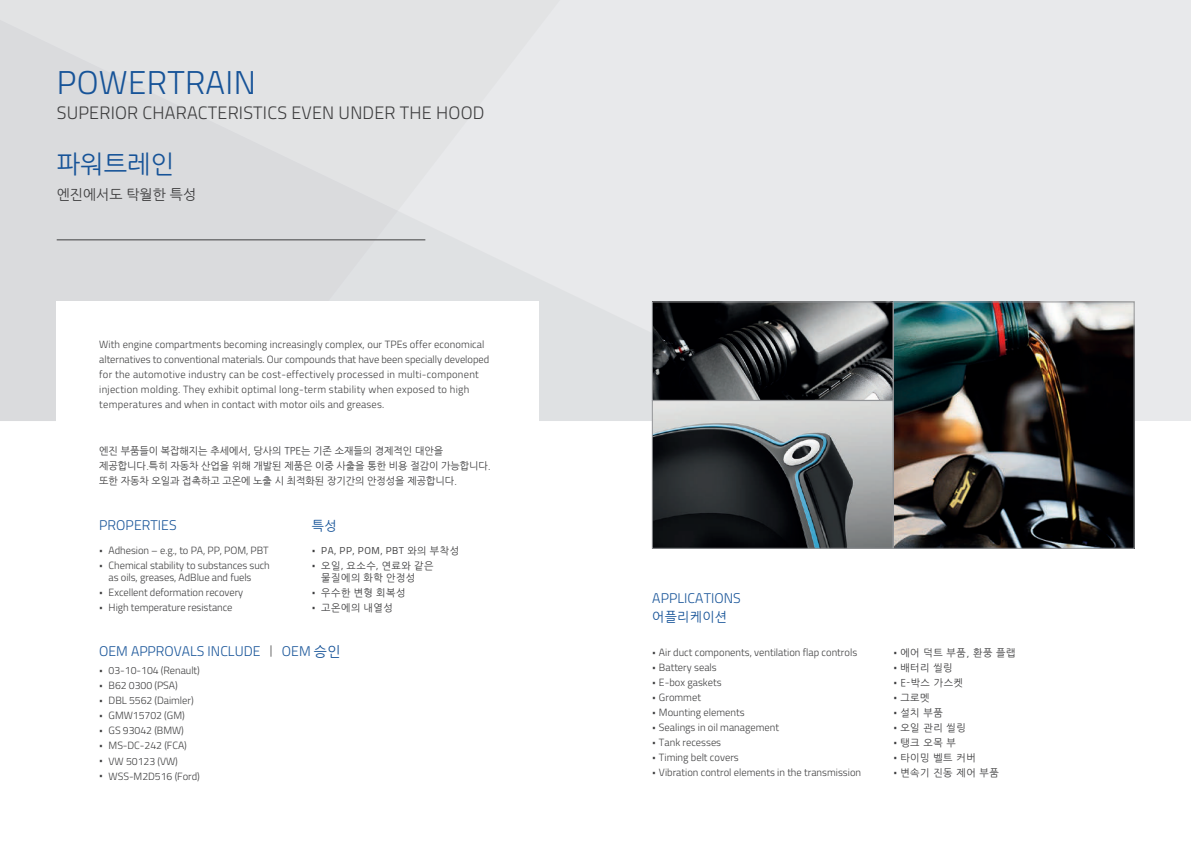
<style>
.page{position:relative;width:1191px;height:842px;background:#fff}
.page>*{position:absolute;margin:0;border:0;box-sizing:border-box;transform-origin:0 0}
.t1{font:300 33px "Titillium Web";letter-spacing:.01em;color:#165398}
.t2{font:25px "Nanum Gothic";color:#165398}
.t3{font:300 18px "Titillium Web";letter-spacing:.01em;color:#3e3e3f}
.t4{font:300 14px "Titillium Web";letter-spacing:.005em;color:#165398}
.t5{font:14px "Nanum Gothic";color:#3e3e3f}
.t6{font:13px "Nanum Gothic";letter-spacing:.025em;color:#165398}
.t7{font:300 10.5px/15px "Titillium Web";color:#3e3e3f}
.t8{font:10px/15px "Nanum Gothic";letter-spacing:-.005em;color:#3e3e3f}
.t9{font:10px/15px "Nanum Gothic";letter-spacing:.05em;color:#3e3e3f}
.t10{font:10px "Titillium Web";letter-spacing:.05em;color:#3e3e3f}
.t11{font:300 8px/15px "Titillium Web";color:#3e3e3f}
.s1{font-size:12px;color:#3e3e3f}
.s2{font-family:"Nanum Gothic";font-weight:400}
.s3{font-family:"Nanum Gothic"}
.s4{font-family:"Titillium Web"}
</style>
<div class="page">
<div style="left:0;top:0;width:1191px;height:421px;background:#e6e7e9"></div>
<svg style="left:0;top:20px;width:835px;height:401px"></svg>
<div style="left:57px;top:302px;width:482px;height:148px;background:#fff"></div>
<hr style="left:57px;top:240px;width:368px;height:1px;background:#3e3e3f">
<img style="left:654px;top:304px;width:237px;height:242px">
<img style="left:895px;top:304px;width:237px;height:242px">
<div style="left:652px;top:302px;width:241px;height:98px;border:1px solid #939598"></div>
<div style="left:893px;top:302px;width:241px;height:246px;border:1px solid #939598"></div>
<div style="left:652px;top:400px;width:241px;height:148px;border:1px solid #939598"></div>
<h1 class="t1" style="left:57px;top:58px;width:200px">POWERTRAIN</h1>
<h3 class="t3" style="left:57px;top:99px;width:429px">SUPERIOR CHARACTERISTICS EVEN UNDER THE HOOD</h3>
<h2 class="t2" style="left:57px;top:152px;width:119px">파워트레인</h2>
<h3 class="t5" style="left:57px;top:188px;width:141px">엔진에서도 탁월한 특성</h3>
<p class="t7" style="left:99px;top:336px;width:391px">With engine compartments becoming increasingly complex, our TPEs offer economical alternatives to conventional materials. Our compounds that have been specially developed for the automotive industry can be cost-effectively processed in multi-component injection molding. They exhibit optimal long-term stability when exposed to high temperatures and when in contact with motor oils and greases.</p>
<p class="t8" style="left:99px;top:444px;width:393px">엔진 부품들이 복잡해지는 추세에서, 당사의 TPE는 기존 소재들의 경제적인 대안을 제공합니다.특히 자동차 산업을 위해 개발된 제품은 이중 사출을 통한 비용 절감이 가능합니다. 또한 자동차 오일과 접촉하고 고온에 노출 시 최적화된 장기간의 안정성을 제공합니다.</p>
<p class="t6" style="left:312px;top:519px;width:26px">특성</p>
<p class="t11" style="left:312px;top:542px;width:5px">• •</p>
<p class="t11" style="left:312px;top:584px;width:5px">• •</p>
<h3 class="t4" style="left:99px;top:641px;width:243px">OEM APPROVALS INCLUDE <span class="s1">|</span> OEM <span class="s2">승인</span></h3>
<h3 class="t4" style="left:99px;top:515px;width:79px">PROPERTIES</h3>
<p class="t11" style="left:99px;top:542px;width:5px">• •</p>
<p class="t11" style="left:99px;top:584px;width:5px">• •</p>
<p class="t10" style="left:321px;top:543px;width:139px">PA, PP, POM, PBT <span class="s3">와의 부착성</span></p>
<p class="t9" style="left:321px;top:560px;width:114px;line-height:12px">오일<span class="s4">,</span> 요소수<span class="s4">,</span> 연료와 같은 물질에의 화학 안정성</p>
<p class="t9" style="left:321px;top:585px;width:86px">우수한 변형 회복성 고온에의 내열성</p>
<p class="t7" style="left:109px;top:542px;width:163px">Adhesion – e.g., to PA, PP, POM, PBT<br>Chemical stability to substances such</p>
<p class="t7" style="left:109px;top:569px;width:144px">as oils, greases, AdBlue and fuels<br>Excellent deformation recovery<br>High temperature resistance</p>
<p class="t11" style="left:99px;top:663px;width:5px;text-align:justify">• • • • • • • •</p>
<p class="t7" style="left:109px;top:663px;width:93px">03-10-104 (Renault)<br>B62 0300 (PSA)<br>DBL 5562 (Daimler)<br>GMW15702 (GM)<br>GS 93042 (BMW)<br>MS-DC-242 (FCA)<br>VW 50123 (VW)<br>WSS-M2D516 (Ford)</p>
<h3 class="t4" style="left:652px;top:588px;width:90px">APPLICATIONS</h3>
<p class="t6" style="left:652px;top:611px;width:76px">어플리케이션</p>
<p class="t11" style="left:652px;top:644px;width:5px;text-align:justify">• • • • • • • • •</p>
<p class="t7" style="left:659px;top:644px;width:204px">Air duct components, ventilation flap controls<br>Battery seals<br>E-box gaskets<br>Grommet<br>Mounting elements<br>Sealings in oil management<br>Tank recesses<br>Timing belt covers<br>Vibration control elements in the transmission</p>
<p class="t11" style="left:893px;top:644px;width:5px;text-align:justify">• • • • • • • • •</p>
<p class="t9" style="left:900px;top:645px;width:117px">에어 덕트 부품, 환풍 플랩 배터리 씰링<br>E-박스 가스켓<br>그로멧<br>설치 부품<br>오일 관리 씰링<br>탱크 오목 부<br>타이밍 벨트 커버<br>변속기 진동 제어 부품</p>
</div>
